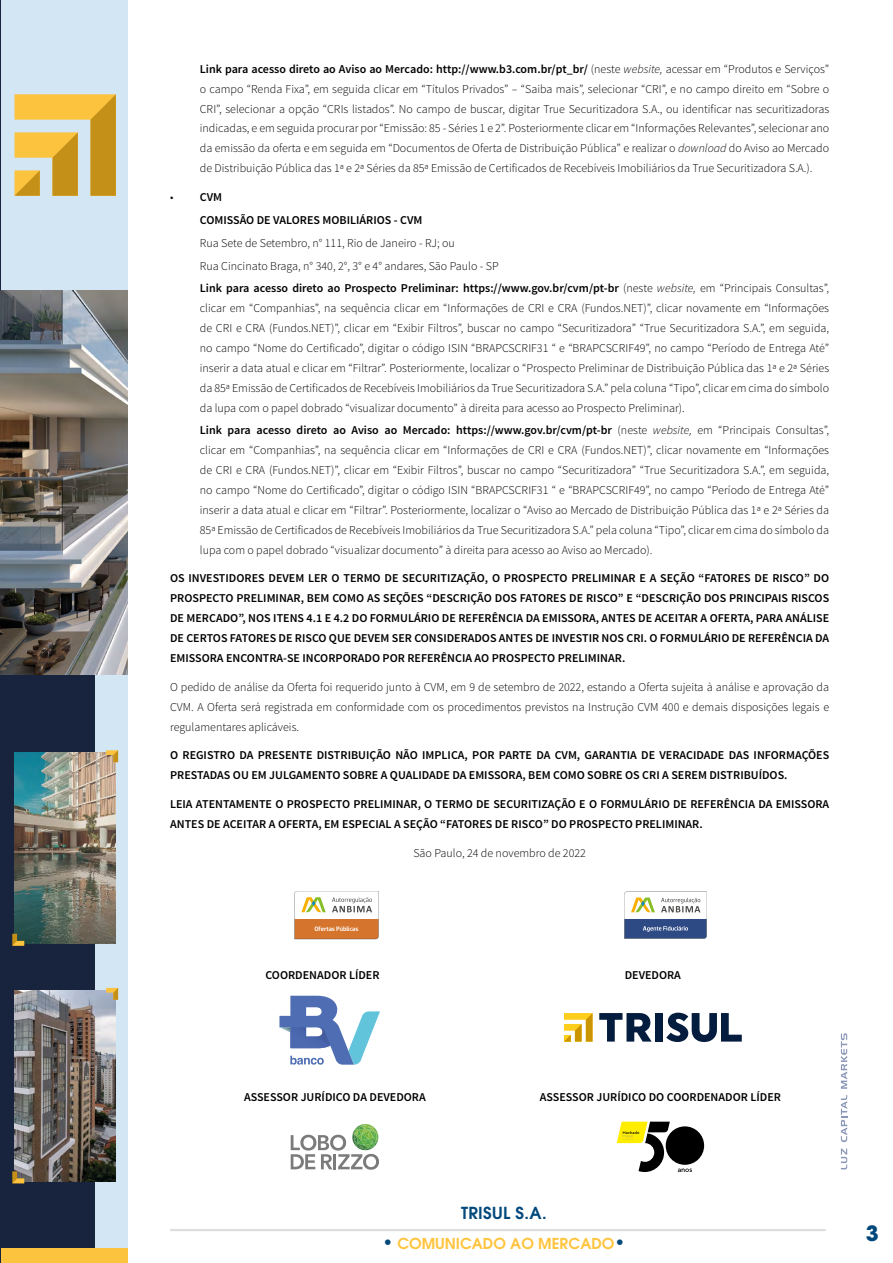
<style>
.page{position:relative;width:893px;height:1263px;background:#fff}
.page>*{position:absolute;margin:0;border:0;box-sizing:border-box;transform-origin:0 0}
.t1{font:700 21px "ITC Avant Garde Pro";color:#00487c}
.t2{font:600 16.5px "ITC Avant Garde Pro";letter-spacing:.02em;color:#00487c}
.t3{font:600 15px "ITC Avant Garde Pro";color:#ffc43d}
.t4{font:300 12px/19.8px "Source Sans Pro";color:#000;text-align:justify}
.t5{font:600 12px/19.8px "Source Sans Pro";color:#000}
.t6{font:500 6.45px "Dobra";letter-spacing:-.01em;color:#fff}
.s1{font-weight:600}
.s2{font-style:italic}
.s3{font-weight:300}
.s4{font-size:18px;color:#00487c}
</style>
<div class="page">
<hr style="left:170px;top:1229px;width:656px;height:2px;background:#ccc">
<div style="left:1px;top:0;width:127px;height:1263px;background:#d2e6f4"></div>
<div style="left:1px;top:0;width:94px;height:1263px;background:#18233e"></div>
<div style="left:1px;top:0;width:127px;height:290px;background:#d2e6f4"></div>
<img style="left:1px;top:290px;width:127px;height:385px">
<div style="left:1px;top:1249px;width:127px;height:14px;background:#fcc33e"></div>
<img style="left:15px;top:752px;width:101px;height:191px">
<svg style="left:106px;top:750px;width:12px;height:12px"></svg>
<svg style="left:12px;top:934px;width:12px;height:12px"></svg>
<img style="left:15px;top:990px;width:101px;height:191px">
<svg style="left:106px;top:988px;width:12px;height:12px"></svg>
<svg style="left:12px;top:1171px;width:12px;height:12px"></svg>
<svg style="left:14px;top:94px;width:102px;height:102px"></svg>
<svg style="left:294px;top:891px;width:85px;height:48px"></svg>
<svg style="left:624px;top:891px;width:83px;height:48px"></svg>
<svg style="left:279px;top:996px;width:101px;height:69px"></svg>
<svg style="left:599px;top:1013px;width:53px;height:28px"></svg>
<div style="left:655px;top:1013px;width:8px;height:28px;background:#041c3e"></div>
<svg style="left:666px;top:1013px;width:76px;height:29px"></svg>
<svg style="left:564px;top:1013px;width:29px;height:28px"></svg>
<svg style="left:291px;top:1124px;width:88px;height:46px"></svg>
<svg style="left:617px;top:1122px;width:53px;height:50px"></svg>
<div style="left:666px;top:1126px;width:38px;height:39px;background:#000;border-radius:50%"></div>
<svg style="left:678px;top:1168px;width:14px;height:4px"></svg>
<svg style="left:841px;top:1148px;width:6px;height:21px"></svg>
<svg style="left:841px;top:1095px;width:6px;height:47px"></svg>
<svg style="left:841px;top:1033px;width:6px;height:56px"></svg>
<p class="t4" style="left:200px;top:59px;width:631px"><span class="s1">Link para acesso direto ao Aviso ao Mercado: http://www.b3.com.br/pt_br/</span> (neste <span class="s2">website,</span> acessar em “Produtos e Serviços” o campo “Renda Fixa”, em seguida clicar em “Títulos Privados” – “Saiba mais”, selecionar “CRI”, e no campo direito em “Sobre o CRI”, selecionar a opção “CRIs listados”. No campo de buscar, digitar True Securitizadora S.A., ou identificar nas securitizadoras indicadas, e em seguida procurar por “Emissão: 85 - Séries 1 e 2”. Posteriormente clicar em “Informações Relevantes”, selecionar ano da emissão da oferta e em seguida em “Documentos de Oferta de Distribuição Pública” e realizar o <span class="s2">download</span> do Aviso ao Mercado de Distribuição Pública das 1ª e 2ª Séries da 85ª Emissão de Certificados de Recebíveis Imobiliários da True Securitizadora S.A.).</p>
<p class="t5" style="left:200px;top:186px;width:224px;line-height:22.8px;text-indent:-30px"><span class="s3">•</span> CVM<br>COMISSÃO DE VALORES MOBILIÁRIOS - CVM</p>
<p class="t4" style="left:200px;top:231px;width:631px;line-height:22.8px;text-align:left">Rua Sete de Setembro, n° 111, Rio de Janeiro - RJ; ou<br>Rua Cincinato Braga, n° 340, 2°, 3° e 4° andares, São Paulo - SP<br><span class="s1">Link para acesso direto ao Prospecto Preliminar: https://www.gov.br/cvm/pt-br</span> (neste <span class="s2">website,</span> em “Principais Consultas”,</p>
<p class="t4" style="left:200px;top:298px;width:631px">clicar em “Companhias”, na sequência clicar em “Informações de CRI e CRA (Fundos.NET)”, clicar novamente em “Informações de CRI e CRA (Fundos.NET)”, clicar em “Exibir Filtros”, buscar no campo “Securitizadora” “True Securitizadora S.A.”, em seguida, no campo “Nome do Certificado”, digitar o código ISIN “BRAPCSCRIF31 “ e “BRAPCSCRIF49”, no campo “Período de Entrega Até” inserir a data atual e clicar em “Filtrar”. Posteriormente, localizar o “Prospecto Preliminar de Distribuição Pública das 1ª e 2ª Séries da 85ª Emissão de Certificados de Recebíveis Imobiliários da True Securitizadora S.A.” pela coluna “Tipo”, clicar em cima do símbolo da lupa com o papel dobrado “visualizar documento” à direita para acesso ao Prospecto Preliminar).</p>
<p class="t4" style="left:200px;top:421px;width:631px"><span class="s1">Link para acesso direto ao Aviso ao Mercado: https://www.gov.br/cvm/pt-br</span> (neste <span class="s2">website,</span> em “Principais Consultas”, clicar em “Companhias”, na sequência clicar em “Informações de CRI e CRA (Fundos.NET)”, clicar novamente em “Informações de CRI e CRA (Fundos.NET)”, clicar em “Exibir Filtros”, buscar no campo “Securitizadora” “True Securitizadora S.A.”, em seguida, no campo “Nome do Certificado”, digitar o código ISIN “BRAPCSCRIF31 “ e “BRAPCSCRIF49”, no campo “Período de Entrega Até” inserir a data atual e clicar em “Filtrar”. Posteriormente, localizar o “Aviso ao Mercado de Distribuição Pública das 1ª e 2ª Séries da 85ª Emissão de Certificados de Recebíveis Imobiliários da True Securitizadora S.A.” pela coluna “Tipo”, clicar em cima do símbolo da lupa com o papel dobrado “visualizar documento” à direita para acesso ao Aviso ao Mercado).</p>
<p class="t5" style="left:170px;top:569px;width:661px;text-align:justify">OS INVESTIDORES DEVEM LER O TERMO DE SECURITIZAÇÃO, O PROSPECTO PRELIMINAR E A SEÇÃO “FATORES DE RISCO” DO PROSPECTO PRELIMINAR, BEM COMO AS SEÇÕES “DESCRIÇÃO DOS FATORES DE RISCO” E “DESCRIÇÃO DOS PRINCIPAIS RISCOS DE MERCADO”, NOS ITENS 4.1 E 4.2 DO FORMULÁRIO DE REFERÊNCIA DA EMISSORA, ANTES DE ACEITAR A OFERTA, PARA ANÁLISE DE CERTOS FATORES DE RISCO QUE DEVEM SER CONSIDERADOS ANTES DE INVESTIR NOS CRI. O FORMULÁRIO DE REFERÊNCIA DA EMISSORA ENCONTRA-SE INCORPORADO POR REFERÊNCIA AO PROSPECTO PRELIMINAR.</p>
<p class="t4" style="left:170px;top:677px;width:661px">O pedido de análise da Oferta foi requerido junto à CVM, em 9 de setembro de 2022, estando a Oferta sujeita à análise e aprovação da CVM. A Oferta será registrada em conformidade com os procedimentos previstos na Instrução CVM 400 e demais disposições legais e regulamentares aplicáveis.</p>
<p class="t5" style="left:170px;top:746px;width:661px">O REGISTRO DA PRESENTE DISTRIBUIÇÃO NÃO IMPLICA, POR PARTE DA CVM, GARANTIA DE VERACIDADE DAS INFORMAÇÕES<br>PRESTADAS OU EM JULGAMENTO SOBRE A QUALIDADE DA EMISSORA, BEM COMO SOBRE OS CRI A SEREM DISTRIBUÍDOS.</p>
<p class="t5" style="left:170px;top:794px;width:661px">LEIA ATENTAMENTE O PROSPECTO PRELIMINAR, O TERMO DE SECURITIZAÇÃO E O FORMULÁRIO DE REFERÊNCIA DA EMISSORA<br>ANTES DE ACEITAR A OFERTA, EM ESPECIAL A SEÇÃO “FATORES DE RISCO” DO PROSPECTO PRELIMINAR.</p>
<p class="t4" style="left:413px;top:843px;width:174px">São Paulo, 24 de novembro de 2022</p>
<p class="t6" style="left:314px;top:925px;width:46px">Ofertas Públicas</p>
<p class="t5" style="left:265px;top:966px;width:116px">COORDENADOR LÍDER</p>
<p class="t5" style="left:625px;top:966px;width:58px">DEVEDORA</p>
<p class="t5" style="left:244px;top:1088px;width:183px">ASSESSOR JURÍDICO DA DEVEDORA</p>
<p class="t5" style="left:540px;top:1088px;width:243px">ASSESSOR JURÍDICO DO COORDENADOR LÍDER</p>
<h2 class="t2" style="left:461px;top:1202px;width:87px">TRISUL S.A.</h2>
<p class="t3" style="left:382px;top:1234px;width:244px"><span class="s4">•</span> COMUNICADO AO MERCADO<span class="s4">•</span></p>
<h1 class="t1" style="left:866px;top:1219px;width:14px">3</h1>
</div>
